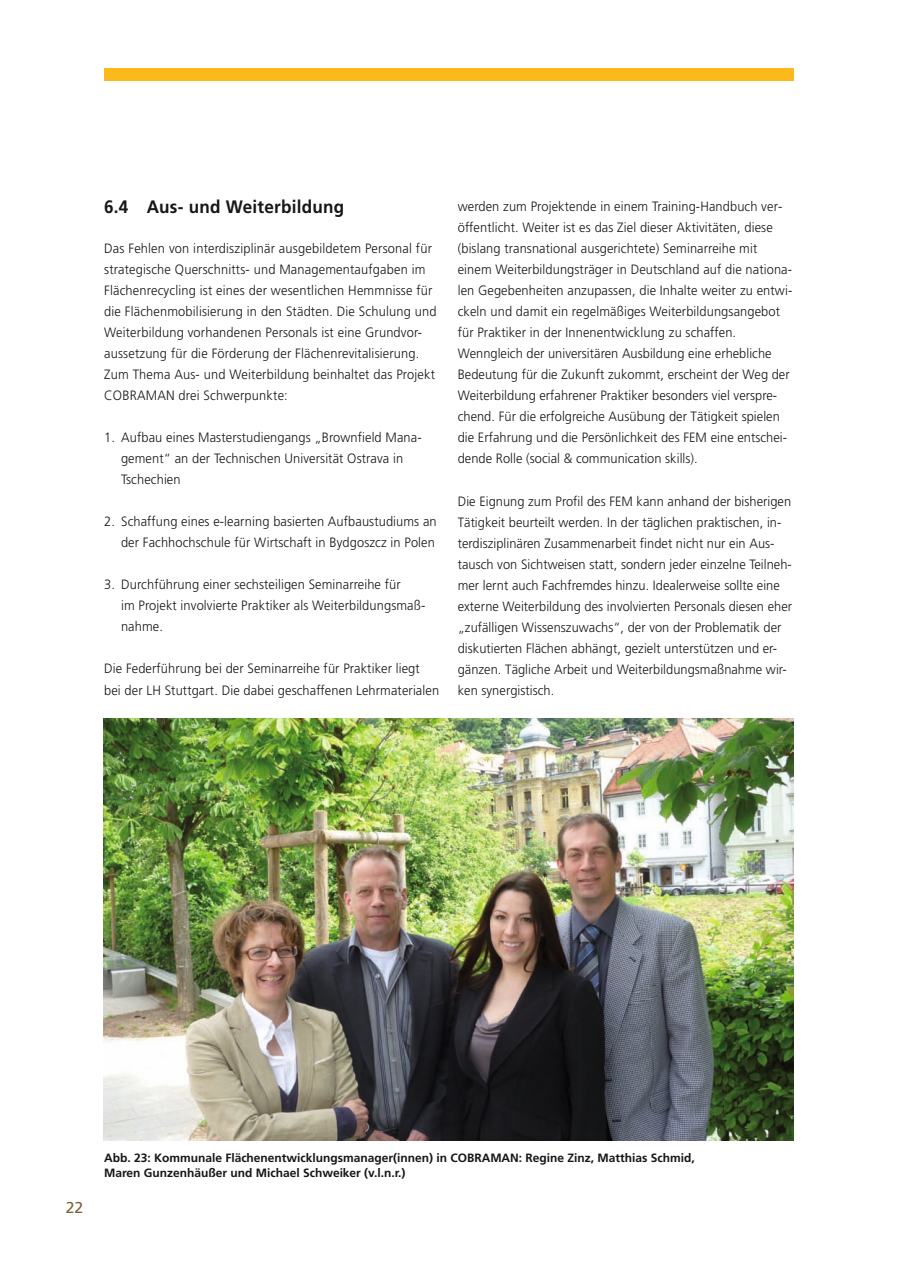
<style>
.page{position:relative;width:899px;height:1266px;background:#fff}
.page>*{position:absolute;margin:0;border:0;box-sizing:border-box;transform-origin:0 0}
.t1{font:700 18px "Frutiger";letter-spacing:.015em;color:#151616;scale:.95 1}
.t2{font:15.75px "Frutiger";color:#7f5e33}
.t3{font:300 13.5px/21px "Frutiger";letter-spacing:.01em;color:#151616;scale:.95 1}
.t4{font:700 12px/15px "Frutiger";color:#151616}
</style>
<div class="page">
<div style="left:104px;top:68px;width:689px;height:13px;background:#fcb91c"></div>
<img style="left:104px;top:718px;width:689px;height:422px">
<h1 class="t1" style="left:104px;top:199px;width:254px">6.4 Aus- und Weiterbildung</h1>
<p class="t3" style="left:104px;top:239px;width:351px">Das Fehlen von interdisziplinär ausgebildetem Personal für strategische Querschnitts- und Managementaufgaben im Flächenrecycling ist eines der wesentlichen Hemmnisse für die Flächenmobilisierung in den Städten. Die Schulung und Weiterbildung vorhandenen Personals ist eine Grundvor&shy;aussetzung für die Förderung der Flächenrevitalisierung.<br>Zum Thema Aus- und Weiterbildung beinhaltet das Projekt COBRAMAN drei Schwerpunkte:</p>
<p class="t3" style="left:121px;top:428px;width:318px;text-indent:-17px">1. Aufbau eines Masterstudiengangs „Brownfield Mana&shy;gement“ an der Technischen Universität Ostrava in<br>Tschechien</p>
<p class="t3" style="left:104px;top:512px;width:351px;text-align:right">2. Schaffung eines e-learning basierten Aufbaustudiums an der Fachhochschule für Wirtschaft in Bydgoszcz in Polen</p>
<p class="t3" style="left:121px;top:575px;width:322px;text-indent:-17px">3. Durchführung einer sechsteiligen Seminarreihe für<br>im Projekt involvierte Praktiker als Weiterbildungsmaß&shy;nahme.</p>
<p class="t3" style="left:104px;top:659px;width:354px">Die Federführung bei der Seminarreihe für Praktiker liegt bei der LH Stuttgart. Die dabei geschaffenen Lehrmaterialen</p>
<p class="t3" style="left:458px;top:197px;width:354px">werden zum Projektende in einem Training-Handbuch ver&shy;öffentlicht. Weiter ist es das Ziel dieser Aktivitäten, diese (bislang transnational ausgerichtete) Seminarreihe mit einem Weiterbildungsträger in Deutschland auf die nationa&shy;len Gegebenheiten anzupassen, die Inhalte weiter zu entwi&shy;ckeln und damit ein regelmäßiges Weiterbildungsangebot für Praktiker in der Innenentwicklung zu schaffen.<br>Wenngleich der universitären Ausbildung eine erhebliche Bedeutung für die Zukunft zukommt, erscheint der Weg der Weiterbildung erfahrener Praktiker besonders viel verspre&shy;chend. Für die erfolgreiche Ausübung der Tätigkeit spielen die Erfahrung und die Persönlichkeit des FEM eine entschei&shy;dende Rolle (social &amp; communication skills).</p>
<p class="t3" style="left:458px;top:491px;width:353px">Die Eignung zum Profil des FEM kann anhand der bisherigen Tätigkeit beurteilt werden. In der täglichen praktischen, in&shy;terdisziplinären Zusammenarbeit findet nicht nur ein Aus&shy;tausch von Sichtweisen statt, sondern jeder einzelne Teilneh&shy;mer lernt auch Fachfremdes hinzu. Idealerweise sollte eine externe Weiterbildung des involvierten Personals diesen eher „zufälligen Wissenszuwachs“, der von der Problematik der diskutierten Flächen abhängt, gezielt unterstützen und er&shy;gänzen. Tägliche Arbeit und Weiterbildungsmaßnahme wir&shy;ken synergistisch.</p>
<p class="t2" style="left:66px;top:1201px;width:19px">22</p>
<p class="t4" style="left:104px;top:1150px;width:592px">Abb. 23: Kommunale Flächenentwicklungsmanager(innen) in COBRAMAN: Regine Zinz, Matthias Schmid,<br>Maren Gunzenhäußer und Michael Schweiker (v.l.n.r.)</p>
</div>
